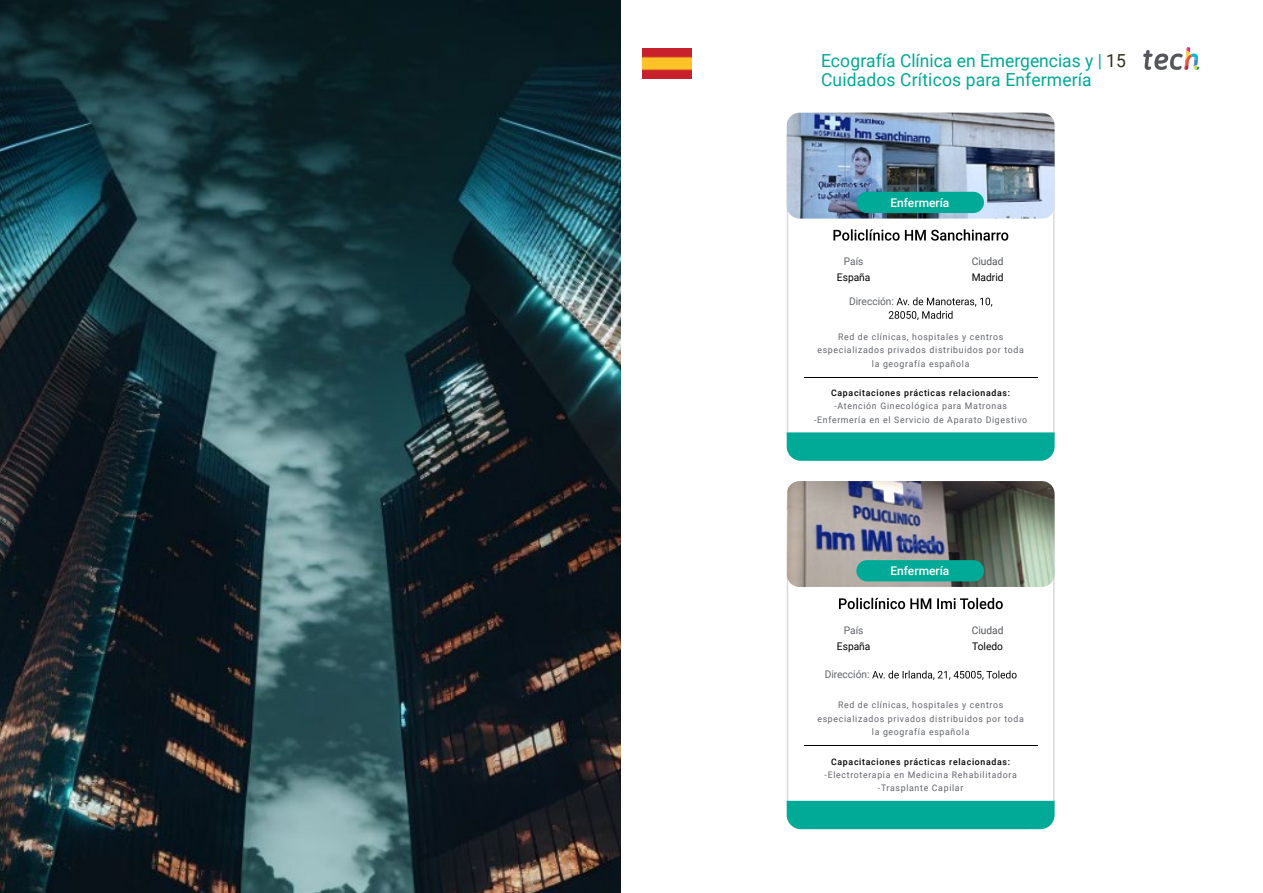
<style>
.page{position:relative;width:1263px;height:893px;background:#fff}
.page>*{position:absolute;margin:0;border:0;box-sizing:border-box;transform-origin:0 0}
.t1{font:18px/19.5px "Roboto";letter-spacing:.01em;color:#00a996}
.t2{font:500 12px "Roboto";color:#fff}
.t3{font:10.5px "Roboto";color:#61646a}
.t4{font:10.5px "Roboto";color:#000}
.t5{font:10.5px "Roboto";color:#52555b}
.t6{font:9px/13.5px "Roboto";letter-spacing:.08em;color:#61646a;text-align:center}
.t7{font:500 9px "Roboto";letter-spacing:.08em;color:#000}
.s1{color:#312e20}
</style>
<div class="page">
<img style="left:0;top:0;width:621px;height:893px">
<svg style="left:1143px;top:47px;width:56px;height:23px"></svg>
<img style="left:642px;top:48px;width:49px;height:31px">
<svg style="left:786px;top:112px;width:269px;height:339px"></svg>
<img style="left:787px;top:113px;width:267px;height:106px">
<div style="left:856px;top:192px;width:128px;height:21px;background:#01aa97;border-radius:11px"></div>
<svg style="left:787px;top:432px;width:267px;height:29px;background:#08ac99"></svg>
<hr style="left:804px;top:377px;width:233px;height:1px;background:#000">
<svg style="left:889px;top:297px;width:103px;height:23px"></svg>
<svg style="left:833px;top:229px;width:175px;height:12px"></svg>
<svg style="left:786px;top:490px;width:269px;height:340px"></svg>
<img style="left:787px;top:481px;width:267px;height:106px">
<div style="left:856px;top:560px;width:128px;height:21px;background:#01aa97;border-radius:11px"></div>
<div style="left:787px;top:801px;width:267px;height:28px;background:#01aa97"></div>
<hr style="left:804px;top:745px;width:233px;height:1px;background:#000">
<svg style="left:872px;top:671px;width:144px;height:9px"></svg>
<svg style="left:839px;top:598px;width:164px;height:11px"></svg>
<h1 class="t1" style="left:821px;top:50px;width:306px">Ecografía Clínica en Emergencias y | <span class="s1">15<br></span>Cuidados Críticos para Enfermería</h1>
<p class="t3" style="left:844px;top:254px;width:21px">País</p>
<p class="t4" style="left:837px;top:270px;width:35px">España</p>
<h2 class="t2" style="left:890px;top:194px;width:60px">Enfermería</h2>
<p class="t5" style="left:972px;top:254px;width:33px">Ciudad</p>
<p class="t4" style="left:972px;top:270px;width:33px">Madrid</p>
<p class="t3" style="left:849px;top:294px;width:46px">Dirección:</p>
<p class="t6" style="left:817px;top:329px;width:208px">Red de clínicas, hospitales y centros especializados privados distribuidos por toda la geografía española</p>
<p class="t7" style="left:831px;top:387px;width:180px">Capacitaciones prácticas relacionadas:</p>
<p class="t6" style="left:814px;top:399px;width:215px">-Atención Ginecológica para Matronas -Enfermería en el Servicio de Aparato Digestivo</p>
<p class="t3" style="left:844px;top:622px;width:21px">País</p>
<p class="t4" style="left:837px;top:639px;width:35px">España</p>
<h2 class="t2" style="left:890px;top:563px;width:60px">Enfermería</h2>
<p class="t5" style="left:972px;top:622px;width:33px">Ciudad</p>
<p class="t4" style="left:972px;top:639px;width:32px">Toledo</p>
<p class="t3" style="left:825px;top:667px;width:46px">Dirección:</p>
<p class="t6" style="left:817px;top:698px;width:208px">Red de clínicas, hospitales y centros especializados privados distribuidos por toda la geografía española</p>
<p class="t7" style="left:831px;top:755px;width:180px">Capacitaciones prácticas relacionadas:</p>
<p class="t6" style="left:824px;top:768px;width:194px">-Electroterapia en Medicina Rehabilitadora -Trasplante Capilar</p>
</div>
